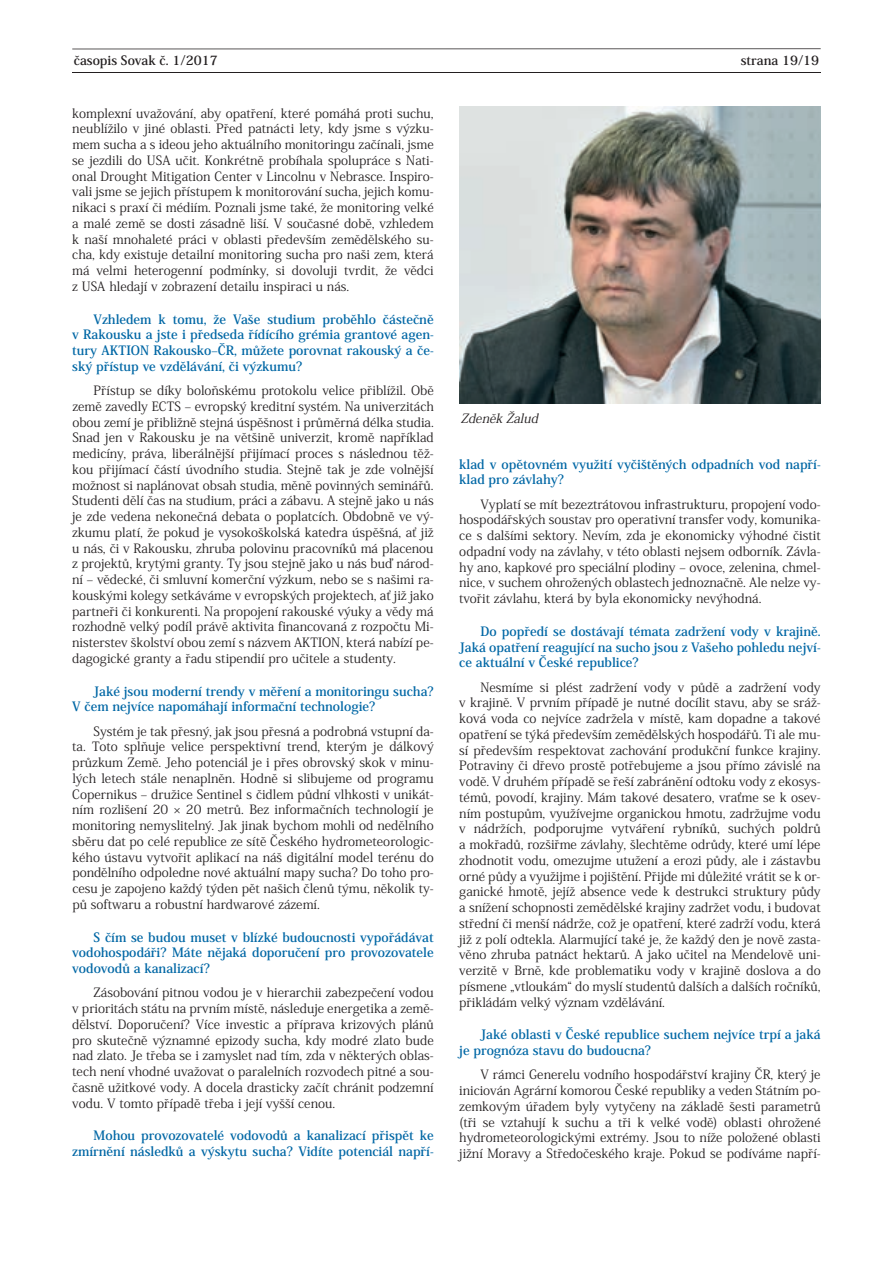
<style>
.page{position:relative;width:893px;height:1263px;background:#fff}
.page>*{position:absolute;margin:0;border:0;box-sizing:border-box;transform-origin:0 0}
.t1{font:12.75px/15.8px "Koz Min Pr 6 N";color:#231f20;text-align:justify}
.t2{font:700 12.75px/15.8px "Koz Min Pr 6 N";color:#0067a5;text-align:justify}
.t3{font:700 12.75px "Koz Min Pr 6 N";color:#231f20}
.t4{font:italic 12.75px "Koz Min Pr 6 N";color:#231f20}
</style>
<div class="page">
<hr style="left:72px;top:48px;width:749px;height:1px;background:#231f20">
<img style="left:459px;top:106px;width:362px;height:297px">
<hr style="left:72px;top:72px;width:749px;height:1px;background:#231f20">
<p class="t3" style="left:74px;top:54px;width:145px">časopis Sovak č. 1/2017</p>
<p class="t3" style="left:741px;top:54px;width:80px">strana 19/19</p>
<p class="t1" style="left:72px;top:105px;width:363px">komplexní uvažování, aby opatření, které pomáhá proti suchu, neublížilo v jiné oblasti. Před patnácti lety, kdy jsme s výzku&shy;mem sucha a s ideou jeho aktuálního monitoringu začínali, jsme se jezdili do USA učit. Konkrétně probíhala spolupráce s Nati&shy;onal Drought Mitigation Center v Lincolnu v Nebrasce. Inspiro&shy;vali jsme se jejich přístupem k monitorování sucha, jejich komu&shy;nikaci s praxí či médiím. Poznali jsme také, že monitoring velké a malé země se dosti zásadně liší. V současné době, vzhledem k naší mnohaleté práci v oblasti především zemědělského su&shy;cha, kdy existuje detailní monitoring sucha pro naši zem, která má velmi heterogenní podmínky, si dovoluji tvrdit, že vědci z USA hledají v zobrazení detailu inspiraci u nás.</p>
<p class="t2" style="left:72px;top:311px;width:363px;text-indent:21px">Vzhledem k tomu, že Vaše studium proběhlo částečně v Rakousku a jste i předseda řídícího grémia grantové agen&shy;tury AKTION Rakousko–ČR, můžete porovnat rakouský a če&shy;ský přístup ve vzdělávání, či výzkumu?</p>
<p class="t1" style="left:72px;top:383px;width:363px;text-indent:21px">Přístup se díky boloňskému protokolu velice přiblížil. Obě země zavedly ECTS – evropský kreditní systém. Na univerzitách obou zemí je přibližně stejná úspěšnost i průměrná délka studia.<br>Snad jen v Rakousku je na většině univerzit, kromě například medicíny, práva, liberálnější přijímací proces s následnou těž&shy;kou přijímací částí úvodního studia. Stejně tak je zde volnější možnost si naplánovat obsah studia, měně povinných seminářů.<br>Studenti dělí čas na studium, práci a zábavu. A stejně jako u nás je zde vedena nekonečná debata o poplatcích. Obdobně ve vý&shy;zkumu platí, že pokud je vysokoškolská katedra úspěšná, ať již u nás, či v Rakousku, zhruba polovinu pracovníků má placenou z projektů, krytými granty. Ty jsou stejně jako u nás buď národ&shy;ní – vědecké, či smluvní komerční výzkum, nebo se s našimi ra&shy;kouskými kolegy setkáváme v evropských projektech, ať již jako partneři či konkurenti. Na propojení rakouské výuky a vědy má rozhodně velký podíl právě aktivita financovaná z rozpočtu Mi&shy;nisterstev školství obou zemí s názvem AKTION, která nabízí pe&shy;dagogické granty a řadu stipendií pro učitele a studenty.</p>
<p class="t2" style="left:72px;top:683px;width:363px;text-indent:21px">Jaké jsou moderní trendy v měření a monitoringu sucha?<br>V čem nejvíce napomáhají informační technologie?</p>
<p class="t1" style="left:72px;top:723px;width:363px;text-indent:21px">Systém je tak přesný, jak jsou přesná a podrobná vstupní da&shy;ta. Toto splňuje velice perspektivní trend, kterým je dálkový průzkum Země. Jeho potenciál je i přes obrovský skok v minu&shy;lých letech stále nenaplněn. Hodně si slibujeme od programu Copernikus – družice Sentinel s čidlem půdní vlhkosti v unikát&shy;ním rozlišení 20 × 20 metrů. Bez informačních technologií je monitoring nemyslitelný. Jak jinak bychom mohli od nedělního sběru dat po celé republice ze sítě Českého hydrometeorologic&shy;kého ústavu vytvořit aplikací na náš digitální model terénu do pondělního odpoledne nové aktuální mapy sucha? Do toho pro&shy;cesu je zapojeno každý týden pět našich členů týmu, několik ty&shy;pů softwaru a robustní hardwarové zázemí.</p>
<p class="t2" style="left:72px;top:929px;width:363px;text-indent:21px">S čím se budou muset v blízké budoucnosti vypořádávat vodohospodáři? Máte nějaká doporučení pro provozovatele vodovodů a kanalizací?</p>
<p class="t1" style="left:72px;top:985px;width:363px;text-indent:21px">Zásobování pitnou vodou je v hierarchii zabezpečení vodou v prioritách státu na prvním místě, následuje energetika a země&shy;dělství. Doporučení? Více investic a příprava krizových plánů pro skutečně významné epizody sucha, kdy modré zlato bude nad zlato. Je třeba se i zamyslet nad tím, zda v některých oblas&shy;tech není vhodné uvažovat o paralelních rozvodech pitné a sou&shy;časně užitkové vody. A docela drasticky začít chránit podzemní vodu. V tomto případě třeba i její vyšší cenou.</p>
<p class="t2" style="left:72px;top:1128px;width:363px;text-align:right">Mohou provozovatelé vodovodů a kanalizací přispět ke zmírnění následků a výskytu sucha? Vidíte potenciál napří-</p>
<p class="t4" style="left:461px;top:411px;width:83px">ZdeněkŽalud</p>
<p class="t2" style="left:459px;top:456px;width:363px">klad v opětovném využití vyčištěných odpadních vod napří&shy;klad pro závlahy?</p>
<p class="t1" style="left:459px;top:496px;width:363px;text-indent:21px">Vyplatí se mít bezeztrátovou infrastrukturu, propojení vodo&shy;hospodářských soustav pro operativní transfer vody, komunika&shy;ce s dalšími sektory. Nevím, zda je ekonomicky výhodné čistit odpadní vody na závlahy, v této oblasti nejsem odborník. Závla&shy;hy ano, kapkové pro speciální plodiny – ovoce, zelenina, chmel&shy;nice, v suchem ohrožených oblastech jednoznačně. Ale nelze vy&shy;tvořit závlahu, která by byla ekonomicky nevýhodná.</p>
<p class="t2" style="left:459px;top:623px;width:363px;text-indent:21px">Do popředí se dostávají témata zadržení vody v krajině.<br>Jaká opatření reagující na sucho jsou z Vašeho pohledu nejví&shy;ce aktuální v České republice?</p>
<p class="t1" style="left:459px;top:679px;width:363px;text-indent:21px">Nesmíme si plést zadržení vody v půdě a zadržení vody v krajině. V prvním případě je nutné docílit stavu, aby se sráž&shy;ková voda co nejvíce zadržela v místě, kam dopadne a takové opatření se týká především zemědělských hospodářů. Ti ale mu&shy;sí především respektovat zachování produkční funkce krajiny.<br>Potraviny či dřevo prostě potřebujeme a jsou přímo závislé na vodě. V druhém případě se řeší zabránění odtoku vody z ekosys&shy;témů, povo dí, krajiny. Mám takové desatero, vraťme se k osev&shy;ním postupům, využívejme organickou hmotu, zadržujme vodu v nádržích, podporujme vytváření rybníků, suchých poldrů a mokřadů, rozšiřme závlahy, šlechtěme odrůdy, které umí lépe zhodnotit vodu, omezujme utužení a erozi půdy, ale i zástavbu orné půdy a využijme i pojištění. Přijde mi důležité vrátit se k or&shy;ganické hmotě, jejíž absence vede k destrukci struktury půdy a snížení schopnosti zemědělské krajiny zadržet vodu, i budovat střední či menší nádrže, což je opatření, které zadrží vodu, která již z polí odtekla. Alarmující také je, že každý den je nově zasta&shy;věno zhruba patnáct hektarů. A jako učitel na Mendelově uni&shy;verzitě v Brně, kde pro blematiku vody v krajině doslova a do písmene „vtloukám“ do myslí studentů dalších a dalších ročníků, přikládám velký význam vzdělávání.</p>
<p class="t2" style="left:459px;top:1027px;width:363px;text-indent:21px">Jaké oblasti v České republice suchem nejvíce trpí a jaká je prognóza stavu do budoucna?</p>
<p class="t1" style="left:459px;top:1067px;width:363px;text-indent:21px">V rámci Generelu vodního hospodářství krajiny ČR, který je iniciován Agrární komorou České republiky a veden Státním po&shy;zemkovým úřadem byly vytyčeny na základě šesti parametrů (tři se vztahují k suchu a tři k velké vodě) oblasti ohrožené hydrometeorologickými extrémy. Jsou to níže položené oblasti jižní Moravy a Středočeského kraje. Pokud se podíváme napří-</p>
</div>
